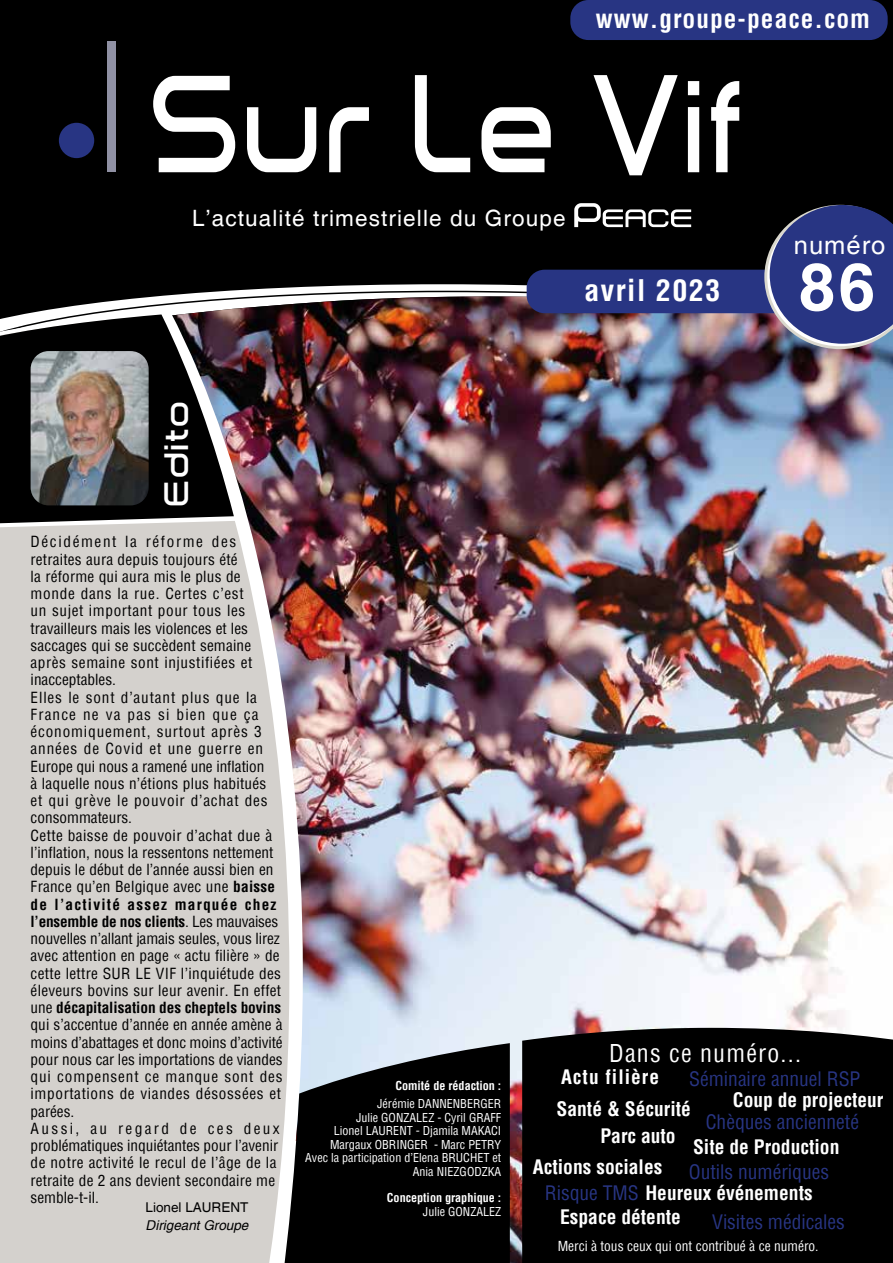
<style>
.page{position:relative;width:893px;height:1263px;background:#fff}
.page>*{position:absolute;margin:0;border:0;box-sizing:border-box;transform-origin:0 0}
.t1{font:126.3px "Dekers Bold";color:#fff;scale:.79 1}
.t2{font:700 66px "Helvetica";color:#fff}
.t3{font:33px "Dekers Bold";letter-spacing:.05em;color:#fff}
.t4{font:700 condensed 29.1px "Helvetica";letter-spacing:.05em;color:#fff}
.t5{font:700 condensed 25.5px "Helvetica";letter-spacing:.04em;color:#fff}
.t6{font:25.5px "Helvetica";letter-spacing:.04em;color:#fff}
.t7{font:condensed 24px "Helvetica";letter-spacing:.05em;color:#fff}
.t8{font:22.5px "Helvetica";letter-spacing:.05em;color:#fff}
.t9{font:700 condensed 19.5px/32.2px "Helvetica";color:#fff}
.t10{font:condensed 19.5px "Helvetica";color:#283583}
.t11{font:condensed 15px/17.2px "Helvetica";letter-spacing:.015em;color:#000}
.t12{font:condensed 13.5px "Helvetica";color:#fff}
.t13{font:italic 13.5px/14.7px "Helvetica";color:#000}
.t14{font:13.5px/14.7px "Helvetica";color:#000}
.t15{font:condensed 12px/13.5px "Helvetica";color:#fff;text-align:right}
.t16{font:700 condensed 12px "Helvetica";color:#fff}
.s1{font-size:133.5px}
.s2{font-size:134.55px}
.s3{font-weight:700}
.s4{font-weight:400;color:#283583}
</style>
<div class="page">
<div style="left:0;top:0;width:893px;height:54px;background:#000"></div>
<div style="left:570px;top:0;width:318px;height:40px;background:#283583;border-radius:18px"></div>
<div style="left:0;top:58px;width:893px;height:231px;background:#000"></div>
<img style="left:0;top:296px;width:893px;height:967px">
<div style="left:527px;top:270px;width:277px;height:43px;background:#283583;border-radius:18px"></div>
<svg style="left:764px;top:205px;width:129px;height:144px;background:#353f7d"></svg>
<img style="left:0;top:310px;width:303px;height:733px">
<svg style="left:0;top:315px;width:289px;height:948px;background:#cdc8c5"></svg>
<svg style="left:0;top:330px;width:236px;height:198px"></svg>
<svg style="left:0;top:314px;width:234px;height:210px;background:#302e30"></svg>
<div style="left:59px;top:123px;width:35px;height:35px;background:#283583;border-radius:50%"></div>
<div style="left:107px;top:42px;width:8px;height:130px;background:#9091a4"></div>
<svg style="left:574px;top:203px;width:117px;height:24px"></svg>
<img style="left:31px;top:351px;width:118px;height:154px">
<svg style="left:280px;top:1043px;width:230px;height:220px;background:#232425"></svg>
<div style="left:522px;top:1028px;width:371px;height:235px;background:#000"></div>
<h3 class="t5" style="left:596px;top:1px;width:276px">www.groupe-peace.com</h3>
<h1 class="t1" style="left:150px;top:55px;width:750px"><span class="s1">S</span>ur <span class="s2">L</span>e <span class="s2">V</span>if</h1>
<h3 class="t8" style="left:192px;top:205px;width:375px">L’actualité trimestrielle du Groupe</h3>
<h3 class="t3" style="left:157px;top:507px;width:107px;rotate:-90deg">Edito</h3>
<h3 class="t4" style="left:584px;top:271px;width:137px">avril 2023</h3>
<h3 class="t6" style="left:794px;top:230px;width:93px">numéro</h3>
<h2 class="t2" style="left:799px;top:247px;width:78px">86</h2>
<p class="t11" style="left:31px;top:533px;width:254px">Décidément la réforme des retraites aura depuis toujours été<br>la réforme qui aura mis le plus de monde dans la rue. Certes c’est<br>un sujet important pour tous les travailleurs mais les violences et les saccages qui se succèdent semaine après semaine sont injustifiées et inacceptables.<br>Elles le sont d’autant plus que la France ne va pas si bien que ça économiquement, surtout après 3 années de Covid et une guerre en Europe qui nous a ramené une inflation<br>à laquelle nous n’étions plus habitués<br>et qui grève le pouvoir d’achat des consommateurs.<br>Cette baisse de pouvoir d’achat due à l’inflation, nous la ressentons nettement depuis le début de l’année aussi bien en France qu’en Belgique avec une <span class="s3">baisse de l’activité assez marquée chez l’ensemble de nos clients</span>. Les mauvaises nouvelles n’allant jamais seules, vous lirez avec attention en page « actu filière » de cette lettre SUR LE VIF l’inquiétude des éleveurs bovins sur leur avenir. En effet une <span class="s3">décapitalisation des cheptels bovins </span>qui s’accentue d’année en année amène à moins d’abattages et donc moins d’activité pour nous car les importations de viandes qui compensent ce manque sont des importations de viandes désossées et parées.<br>Aussi, au regard de ces deux problématiques inquiétantes pour l’avenir de notre activité le recul de l’âge de la retraite de 2 ans devient secondaire me semble-t-il.</p>
<p class="t14" style="left:146px;top:1181px;width:117px;text-indent:12px">Lionel LAURENT<br>Lionel LAURENT</p>
<p class="t13" style="left:146px;top:1199px;width:117px;text-indent:12px">Dirigeant Groupe<br>Dirigeant Groupe</p>
<p class="t16" style="left:395px;top:1071px;width:107px">Comité de rédaction :</p>
<p class="t16" style="left:395px;top:1078px;width:107px">Comité de rédaction :</p>
<p class="t15" style="left:305px;top:1097px;width:198px">Jérémie DANNENBERGER<br>Julie GONZALEZ - Cyril GRAFF<br>Lionel LAURENT - Djamila MAKACI<br>Margaux OBRINGER - Marc PETRY<br>Avec la participation d’Elena BRUCHET et<br>Ania NIEZGODZKA</p>
<p class="t16" style="left:387px;top:1189px;width:116px">Conception graphique :</p>
<p class="t15" style="left:423px;top:1205px;width:80px">Julie GONZALEZ</p>
<h3 class="t7" style="left:609px;top:1038px;width:193px">Dans ce numéro...</h3>
<h3 class="t9" style="left:557px;top:1061px;width:136px">Actu filière<br>Santé &amp; Sécurité</h3>
<h3 class="t9" style="left:600px;top:1120px;width:77px">Parc auto</h3>
<h3 class="t10" style="left:689px;top:1066px;width:173px">Séminaire annuel RSP</h3>
<h3 class="t9" style="left:733px;top:1084px;width:152px">Coup de projecteur</h3>
<h3 class="t10" style="left:706px;top:1109px;width:155px">Chèques ancienneté</h3>
<h3 class="t9" style="left:693px;top:1130px;width:148px">Site de Production</h3>
<h3 class="t9" style="left:533px;top:1150px;width:131px">Actions sociales</h3>
<h3 class="t10" style="left:689px;top:1159px;width:142px">Outils numériques</h3>
<h3 class="t9" style="left:545px;top:1177px;width:269px"><span class="s4">Risque TMS</span> Heureux événements</h3>
<h3 class="t9" style="left:560px;top:1201px;width:122px">Espace détente</h3>
<h3 class="t10" style="left:712px;top:1209px;width:134px">Visites médicales</h3>
<p class="t12" style="left:558px;top:1237px;width:262px">Merci à tous ceux qui ont contribué à ce numéro.</p>
</div>
